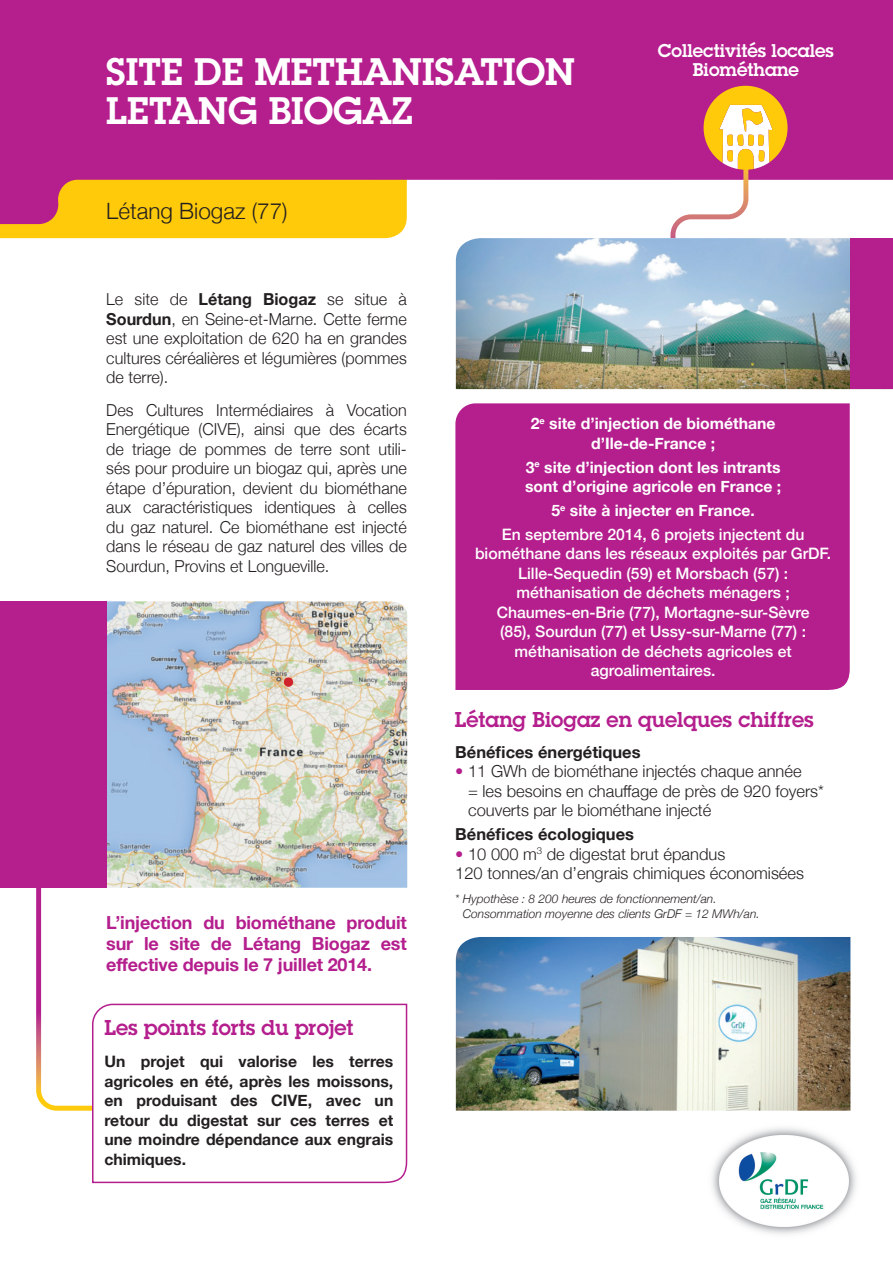
<style>
.page{position:relative;width:893px;height:1263px;background:#fff}
.page>*{position:absolute;margin:0;border:0;box-sizing:border-box;transform-origin:0 0}
.TITRE{font:600 37.5px/39px "Lubalin Graph";color:#fff}
.LOCALISATION{font:300 22.5px "Helvetica Neue";color:#231f20}
.SOLUTION_TECHNIQUE{font:600 21px "Lubalin Graph";color:#b41e8d}
.TXT_COURANT{font:700 18px/21px "Helvetica Neue";letter-spacing:-.01em;color:#b41e8d;text-align:justify}
.t1{font:600 18px/19.5px "Lubalin Graph";color:#fff;text-align:center}
.CHAPO{font:300 16.5px/19.5px "Helvetica Neue";color:#231f20;text-align:justify}
.TXT_COURANT-2{font:300 16.5px/19.5px "Helvetica Neue";color:#231f20}
.TXT_COURANT-3{font:700 16.5px "Helvetica Neue";color:#231f20}
.QUIFAITQUOI{font:500 15.75px/19.5px "Helvetica Neue";color:#fff;text-align:center}
.QUIFAITQUOI-2{font:700 15.75px/19.5px "Helvetica Neue";color:#231f20;text-align:justify}
.QUIFAITQUOI-3{font:700 15.75px/19.5px "Helvetica Neue";color:#fff;text-align:center}
.TXT_COURANT-4{font:italic 300 12px/15px "Helvetica Neue";color:#231f20}
.s1{font-weight:700}
.s2{color:#b41e8d}
</style>
<div class="page">
<div style="left:0;top:224px;width:406px;height:14px;background:#feca0a"></div>
<svg style="left:0;top:0;width:893px;height:224px;background:#c0408c"></svg>
<img style="left:106px;top:601px;width:301px;height:287px">
<img style="left:456px;top:238px;width:394px;height:151px">
<img style="left:456px;top:937px;width:394px;height:174px">
<div style="left:850px;top:238px;width:43px;height:151px;background:#b41e8d"></div>
<svg style="left:670px;top:86px;width:118px;height:201px"></svg>
<div style="left:0;top:601px;width:106px;height:287px;background:#b41e8d"></div>
<div style="left:284px;top:677px;width:9px;height:10px;background:#d1232a;border-radius:50%"></div>
<svg style="left:36px;top:888px;width:55px;height:223px"></svg>
<img style="left:712px;top:1127px;width:144px;height:108px">
<div style="left:455px;top:403px;width:395px;height:287px;background:#b41e8d"></div>
<svg style="left:91px;top:1003px;width:317px;height:181px"></svg>
<p class="TITRE" style="left:106px;top:52px;width:470px">SITE DE METHANISATION<br>LETANG BIOGAZ</p>
<p class="LOCALISATION" style="left:106px;top:193px;width:183px">Létang Biogaz (77)</p>
<p class="t1" style="left:658px;top:40px;width:178px">Collectivités locales<br>Biométhane</p>
<p class="CHAPO" style="left:106px;top:289px;width:302px">Le site de <span class="s1">Létang Biogaz</span> se situe à <span class="s1">Sourdun</span>, en Seine-et-Marne. Cette ferme est une exploitation de 620 ha en grandes cultures céréalières et légumières (pommes de terre).</p>
<p class="CHAPO" style="left:106px;top:399px;width:302px">Des Cultures Intermédiaires à Vocation Energétique (CIVE), ainsi que des écarts de triage de pommes de terre sont utili&shy;sés pour produire un biogaz qui, après une étape d’épuration, devient du biométhane aux caractéristiques identiques à celles du gaz naturel. Ce biométhane est injecté dans le réseau de gaz naturel des villes de Sourdun, Provins et Longueville.</p>
<p class="TXT_COURANT" style="left:106px;top:912px;width:302px">L’injection du biométhane produit sur le site de Létang Biogaz est effective depuis le 7 juillet 2014.</p>
<p class="SOLUTION_TECHNIQUE" style="left:104px;top:1013px;width:251px">Les points forts du projet</p>
<p class="QUIFAITQUOI-2" style="left:104px;top:1052px;width:290px">Un projet qui valorise les terres agricoles en été, après les moissons, en produisant des CIVE, avec un retour du digestat sur ces terres et une moindre dépendance aux engrais chimiques.</p>
<p class="QUIFAITQUOI-3" style="left:531px;top:414px;width:246px">2<sup>e</sup> site d’injection de biométhane d’Ile-de-France ;</p>
<p class="QUIFAITQUOI-3" style="left:525px;top:458px;width:258px;text-align:left">3<sup>e</sup> site d’injection dont les intrants sont d’origine agricole en France ;</p>
<p class="QUIFAITQUOI-3" style="left:551px;top:501px;width:205px">5<sup>e</sup> site à injecter en France.</p>
<p class="QUIFAITQUOI" style="left:475px;top:524px;width:358px">En septembre 2014, 6 projets injectent du biométhane dans les réseaux exploités par GrDF.</p>
<p class="QUIFAITQUOI" style="left:516px;top:563px;width:275px;text-align:left">Lille-Sequedin (59) et Morsbach (57) : méthanisation de déchets ménagers ;</p>
<p class="QUIFAITQUOI" style="left:497px;top:602px;width:314px">Chaumes-en-Brie (77), Mortagne-sur-Sèvre (85), Sourdun (77) et Ussy-sur-Marne (77) : méthanisation de déchets agricoles et agroalimentaires.</p>
<p class="SOLUTION_TECHNIQUE" style="left:455px;top:706px;width:360px">Létang Biogaz en quelques chiffres</p>
<p class="TXT_COURANT-3" style="left:455px;top:739px;width:187px">Bénéfices énergétiques</p>
<p class="TXT_COURANT-2" style="left:468px;top:761px;width:357px;text-indent:-13px"><span class="s2">•</span> 11 GWh de biométhane injectés chaque année<br>= les besoins en chauffage de près de 920 foyers* couverts par le biométhane injecté</p>
<p class="TXT_COURANT-3" style="left:455px;top:821px;width:180px">Bénéfices écologiques</p>
<p class="TXT_COURANT-2" style="left:455px;top:843px;width:272px"><span class="s2">•</span> 10 000 m<sup>3</sup> de digestat brut épandus</p>
<p class="TXT_COURANT-2" style="left:455px;top:862px;width:350px">120 tonnes/an d’engrais chimiques économisées</p>
<p class="TXT_COURANT-4" style="left:463px;top:890px;width:299px;text-indent:-8px">* Hypothèse : 8 200 heures de fonctionnement/an.<br>Consommation moyenne des clients GrDF = 12 MWh/an.</p>
</div>
